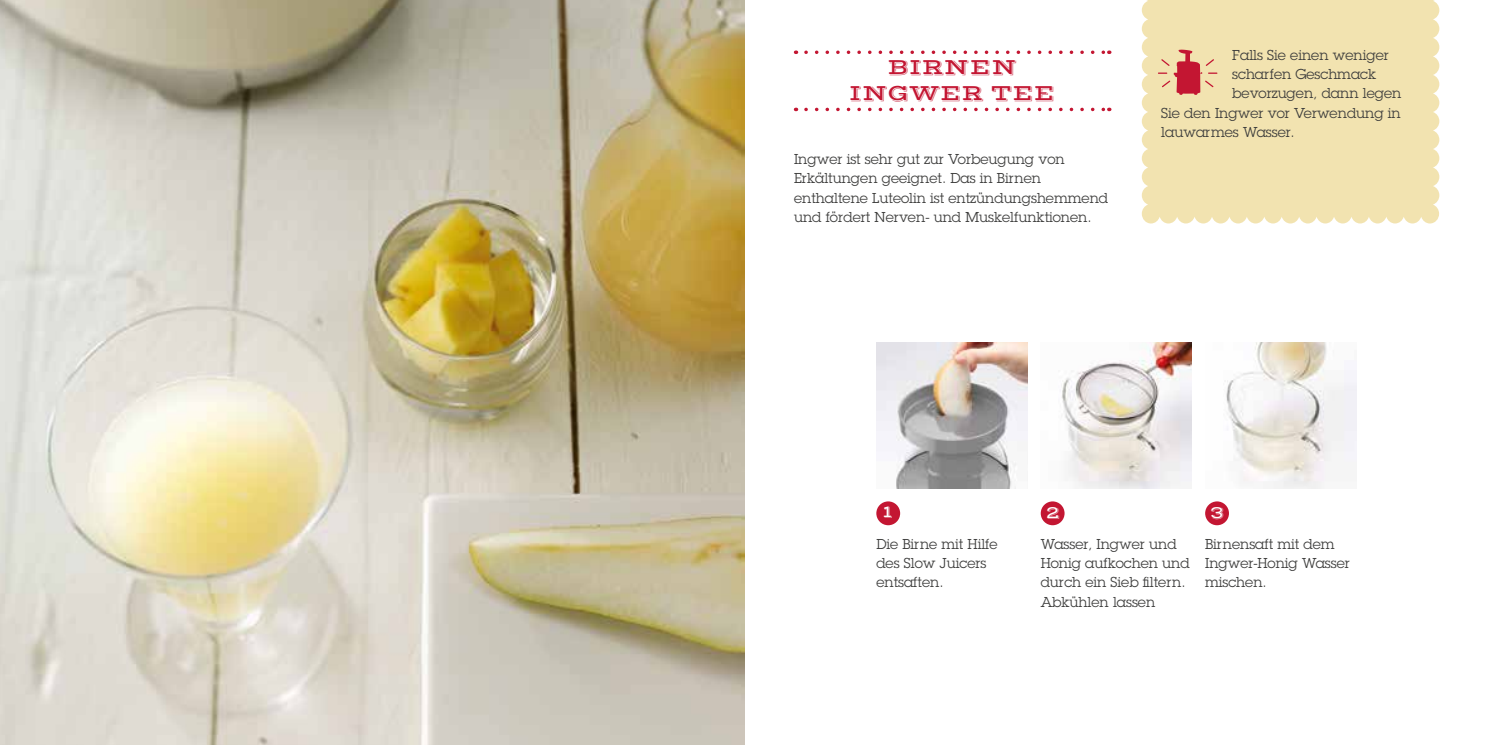
<style>
.page{position:relative;width:1489px;height:745px;background:#fff}
.page>*{position:absolute;margin:0;border:0;box-sizing:border-box;transform-origin:0 0}
.t1{font:22.75px/26.2px "Vast Shadow";color:#c31632;text-align:center}
.t2{font:17.5px "Vast Shadow";color:#fff}
.t3{font:14px/19.2px "Lubalin Graph Std";color:#3c3c3b}
</style>
<div class="page">
<img style="left:0;top:0;width:744px;height:744px">
<div style="left:1141px;top:0;width:298px;height:223px;background:#f2e3b0"></div>
<div style="left:876px;top:501px;width:24px;height:24px;background:#c31632;border-radius:50%"></div>
<div style="left:1040px;top:501px;width:24px;height:24px;background:#c31632;border-radius:50%"></div>
<div style="left:1205px;top:501px;width:23px;height:24px;background:#c31632;border-radius:50%"></div>
<svg style="left:806px;top:50px;width:303px;height:4px"></svg>
<svg style="left:806px;top:108px;width:303px;height:3px"></svg>
<img style="left:876px;top:342px;width:151px;height:145px">
<img style="left:1062px;top:342px;width:129px;height:145px">
<img style="left:1226px;top:342px;width:129px;height:145px">
<svg style="left:1157px;top:50px;width:60px;height:45px;background:#e29e85"></svg>
<h1 class="t1" style="left:849px;top:54px;width:208px">BIRNEN<br>INGWER TEE</h1>
<p class="t3" style="left:794px;top:149px;width:315px">Ingwer ist sehr gut zur Vorbeugung von Erkältungen geeignet. Das in Birnen enthaltene Luteolin ist entzündungshemmend und fördert Nerven- und Muskelfunktionen.</p>
<p class="t3" style="left:1232px;top:45px;width:158px">Falls Sie einen weniger</p>
<p class="t3" style="left:1232px;top:64px;width:145px">scharfen Geschmack</p>
<p class="t3" style="left:1232px;top:83px;width:171px">bevorzugen, dann legen</p>
<p class="t3" style="left:1161px;top:103px;width:241px">Sie den Ingwer vor Verwendung in</p>
<p class="t3" style="left:1161px;top:122px;width:135px">lauwarmes Wasser.</p>
<p class="t2" style="left:882px;top:501px;width:11px">1</p>
<p class="t2" style="left:1046px;top:502px;width:15px">2</p>
<p class="t2" style="left:1210px;top:502px;width:16px">3</p>
<p class="t3" style="left:876px;top:533px;width:123px">Die Birne mit Hilfe des Slow Juicers entsaften.</p>
<p class="t3" style="left:1040px;top:533px;width:150px">Wasser, Ingwer und<br>Honig aufkochen und durch ein Sieb filtern.<br>Abkühlen lassen</p>
<p class="t3" style="left:1204px;top:533px;width:146px">Birnensaft mit dem<br>Ingwer-Honig Wasser mischen.</p>
</div>
